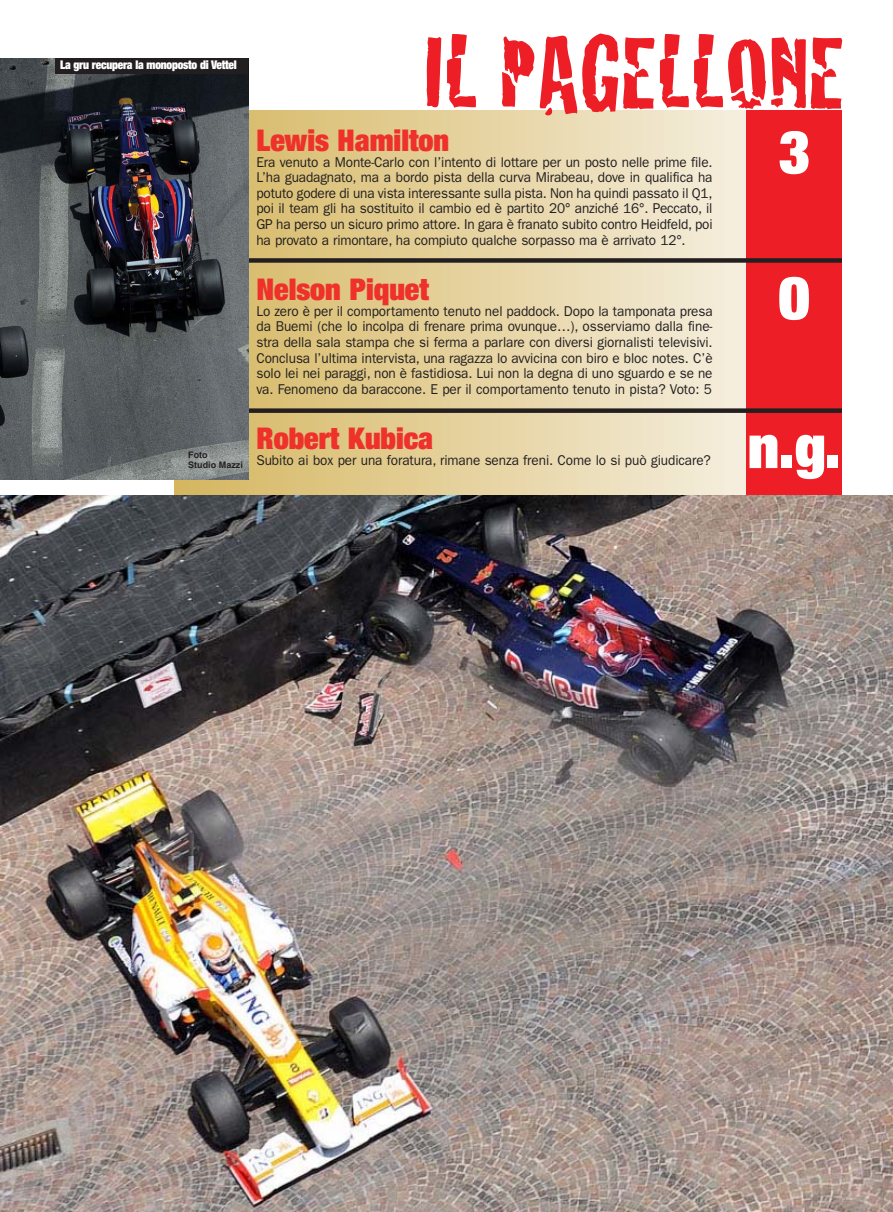
<style>
.page{position:relative;width:893px;height:1212px;background:#fff}
.page>*{position:absolute;margin:0;border:0;box-sizing:border-box;transform-origin:0 0}
.t1{font:105px "Cracked";color:#ed1e25}
.t2{font:900 condensed 60px "Helvetica Neue LT Std";color:#fff}
.t3{font:900 condensed 30px "Helvetica Neue LT Std";color:#ee312a}
.t4{font:14.25px/15.6px "ITC Franklin Gothic Std";letter-spacing:-.005em;color:#231f20;text-align:justify;scale:.95 1}
.t5{font:900 condensed 12px "Helvetica Neue LT Std";letter-spacing:-.02em;color:#fff;scale:.95 1}
.t6{font:700 9px/10.8px "Helvetica";color:#231f20}
</style>
<div class="page">
<svg style="left:175px;top:111px;width:571px;height:384px;background:#e6d4a5"></svg>
<div style="left:746px;top:111px;width:96px;height:1101px;background:#ed1e25"></div>
<img style="left:0;top:495px;width:893px;height:717px">
<div style="left:175px;top:258px;width:667px;height:5px;background:#231f20"></div>
<div style="left:175px;top:408px;width:667px;height:5px;background:#231f20"></div>
<img style="left:0;top:59px;width:248px;height:420px">
<div style="left:55px;top:58px;width:193px;height:16px;background:#231f20"></div>
<p class="t5" style="left:60px;top:60px;width:187px">La gru recupera la monoposto di Vettel</p>
<p class="t6" style="left:188px;top:450px;width:56px">Foto<br>Studio Mazzi</p>
<h1 class="t1" style="left:422px;top:8px;width:425px">IL PAGELLONE</h1>
<h3 class="t3" style="left:256px;top:129px;width:194px">Lewis Hamilton</h3>
<p class="t4" style="left:256px;top:155px;width:482px">Era venuto a Monte-Carlo con l’intento di lottare per un posto nelle prime file.<br>L’ha guadagnato, ma a bordo pista della curva Mirabeau, dove in qualifica ha potuto godere di una vista interessante sulla pista. Non ha quindi passato il Q1, poi il team gli ha sostituito il cambio ed è partito 20° anziché 16°. Peccato, il GP ha perso un sicuro primo attore. In gara è franato subito contro Heidfeld, poi ha provato a rimontare, ha compiuto qualche sorpasso ma è arrivato 12°.</p>
<h3 class="t3" style="left:256px;top:278px;width:174px">Nelson Piquet</h3>
<p class="t4" style="left:256px;top:304px;width:482px">Lo zero è per il comportamento tenuto nel paddock. Dopo la tamponata presa da Buemi (che lo incolpa di frenare prima ovunque…), osserviamo dalla fine&shy;stra della sala stampa che si ferma a parlare con diversi giornalisti televisivi.<br>Conclusa l’ultima intervista, una ragazza lo avvicina con biro e bloc notes. C’è solo lei nei paraggi, non è fastidiosa. Lui non la degna di uno sguardo e se ne va. Fenomeno da baraccone. E per il comportamento tenuto in pista? Voto: 5</p>
<h3 class="t3" style="left:256px;top:428px;width:178px">Robert Kubica</h3>
<p class="t4" style="left:256px;top:453px;width:480px">Subito ai box per una foratura, rimane senza freni. Come lo si può giudicare?</p>
<h2 class="t2" style="left:778px;top:130px;width:33px">3</h2>
<h2 class="t2" style="left:778px;top:276px;width:33px">0</h2>
<h2 class="t2" style="left:748px;top:425px;width:94px">n.g.</h2>
</div>
